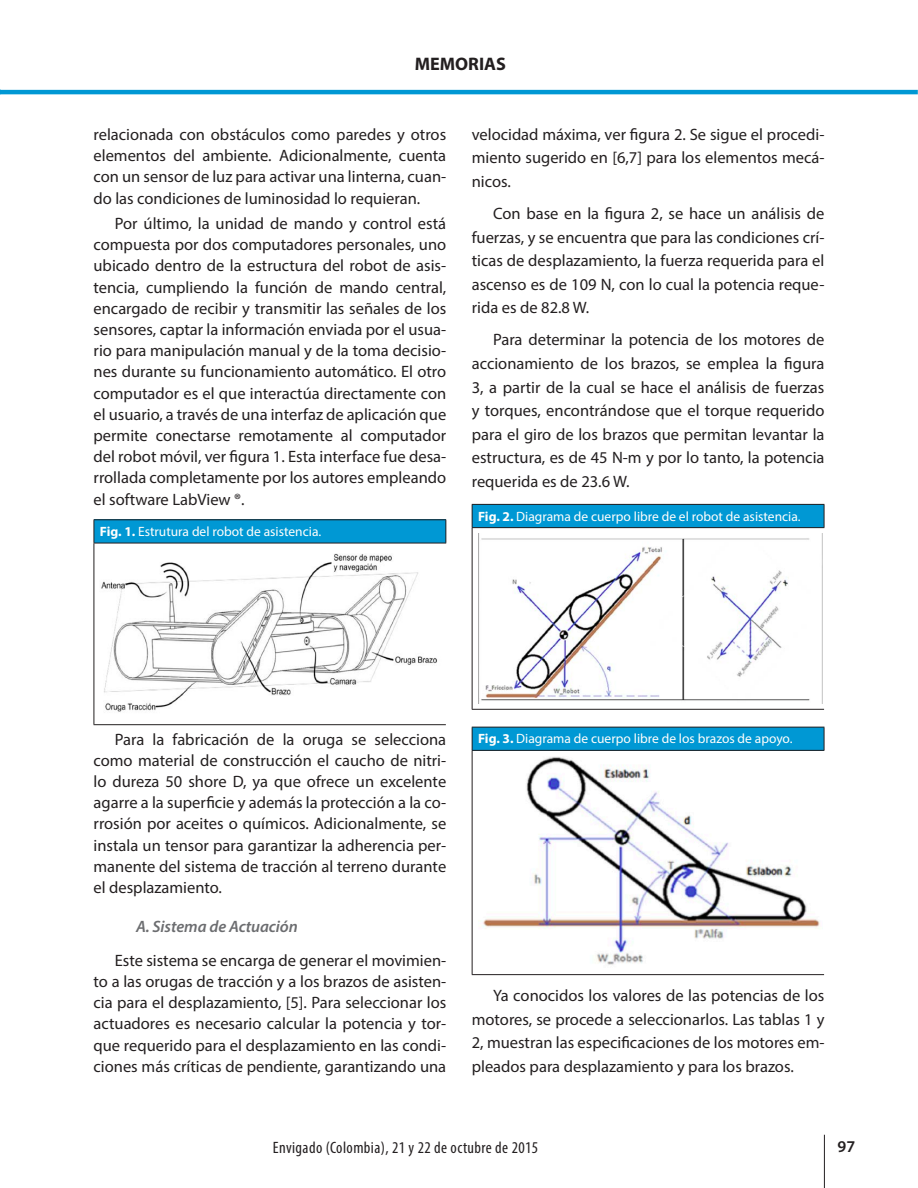
<style>
.page{position:relative;width:918px;height:1188px;background:#fff}
.page>*{position:absolute;margin:0;border:0;box-sizing:border-box;transform-origin:0 0}
.t1{font:700 18.15px "Myriad Pro";color:#231f20}
.t2{font:16.5px/21.1px "Myriad Pro";color:#231f20;text-align:justify}
.t3{font:condensed 16.5px "Myriad Pro";letter-spacing:.025em;color:#231f20}
.t4{font:italic 600 16.5px "Myriad Pro";letter-spacing:-.005em;color:#6c6d70}
.t5{font:600 16.5px "Myriad Pro";color:#231f20}
.t6{font:13.5px "Myriad Pro";color:#fffefc}
.s1{font-weight:700}
</style>
<div class="page">
<hr style="left:0;top:90px;width:918px;height:4px;background:#0098d4">
<hr style="left:824px;top:1135px;width:1px;height:53px;background:#231f20">
<div style="left:94px;top:520px;width:352px;height:23px;background:#0098d4"></div>
<hr style="left:94px;top:519px;width:352px;height:1px;background:#231f20">
<svg style="left:94px;top:520px;width:1px;height:23px"></svg>
<hr style="left:94px;top:543px;width:352px;height:1px;background:#231f20">
<svg style="left:445px;top:520px;width:1px;height:23px"></svg>
<hr style="left:94px;top:543px;width:1px;height:181px;background:#231f20">
<hr style="left:94px;top:724px;width:352px;height:1px;background:#231f20">
<img style="left:101px;top:553px;width:336px;height:159px">
<div style="left:472px;top:504px;width:352px;height:24px;background:#0098d4"></div>
<hr style="left:472px;top:504px;width:352px;height:1px;background:#231f20">
<svg style="left:472px;top:505px;width:1px;height:22px"></svg>
<hr style="left:472px;top:527px;width:352px;height:1px;background:#231f20">
<svg style="left:824px;top:505px;width:1px;height:22px"></svg>
<hr style="left:472px;top:528px;width:1px;height:181px;background:#231f20">
<hr style="left:472px;top:709px;width:352px;height:1px;background:#231f20">
<img style="left:478px;top:534px;width:345px;height:169px">
<div style="left:472px;top:727px;width:352px;height:23px;background:#0098d4"></div>
<hr style="left:472px;top:727px;width:352px;height:1px;background:#231f20">
<svg style="left:472px;top:727px;width:1px;height:23px"></svg>
<hr style="left:472px;top:750px;width:352px;height:1px;background:#231f20">
<svg style="left:824px;top:727px;width:1px;height:23px"></svg>
<hr style="left:472px;top:751px;width:1px;height:223px;background:#231f20">
<hr style="left:472px;top:974px;width:352px;height:1px;background:#231f20">
<img style="left:482px;top:757px;width:338px;height:208px">
<p class="t1" style="left:415px;top:52px;width:93px">MEMORIAS</p>
<p class="t2" style="left:94px;top:124px;width:354px">relacionada con obstáculos como paredes y otros elementos del ambiente. Adicionalmente, cuenta con un sensor de luz para activar una linterna, cuan&shy;do las condiciones de luminosidad lo requieran.</p>
<p class="t2" style="left:94px;top:213px;width:354px;text-indent:21px">Por último, la unidad de mando y control está compuesta por dos computadores personales, uno ubicado dentro de la estructura del robot de asis&shy;tencia, cumpliendo la función de mando central, encargado de recibir y transmitir las señales de los sensores, captar la información enviada por el usua&shy;rio para manipulación manual y de la toma decisio&shy;nes durante su funcionamiento automático. El otro computador es el que interactúa directamente con el usuario, a través de una interfaz de aplicación que permite conectarse remotamente al computador del robot móvil, ver figura 1. Esta interface fue desa&shy;rrollada completamente por los autores empleando el software LabView ®.</p>
<p class="t6" style="left:100px;top:523px;width:223px"><span class="s1">Fig. 1.</span> Estrutura del robot de asistencia.</p>
<p class="t2" style="left:472px;top:122px;width:354px;line-height:23.5px">velocidad máxima, ver figura 2. Se sigue el procedi&shy;miento sugerido en [6,7] para los elementos mecá&shy;nicos.</p>
<p class="t2" style="left:472px;top:202px;width:354px;line-height:23.5px;text-indent:21px">Con base en la figura 2, se hace un análisis de fuerzas, y se encuentra que para las condiciones crí&shy;ticas de desplazamiento, la fuerza requerida para el ascenso es de 109 N, con lo cual la potencia reque&shy;rida es de 82.8 W.</p>
<p class="t2" style="left:472px;top:328px;width:354px;line-height:23.5px;text-indent:21px">Para determinar la potencia de los motores de accionamiento de los brazos, se emplea la figura 3, a partir de la cual se hace el análisis de fuerzas y torques, encontrándose que el torque requerido para el giro de los brazos que permitan levantar la estructura, es de 45 N-m y por lo tanto, la potencia requerida es de 23.6 W.</p>
<p class="t6" style="left:478px;top:508px;width:324px"><span class="s1">Fig. 2.</span> Diagrama de cuerpo libre de el robot de asistencia.</p>
<p class="t2" style="left:94px;top:728px;width:354px;text-indent:21px">Para la fabricación de la oruga se selecciona como material de construcción el caucho de nitri&shy;lo dureza 50 shore D, ya que ofrece un excelente agarre a la superficie y además la protección a la co&shy;rrosión por aceites o químicos. Adicionalmente, se instala un tensor para garantizar la adherencia per&shy;manente del sistema de tracción al terreno durante el desplazamiento.</p>
<p class="t4" style="left:136px;top:916px;width:163px">A. Sistema de Actuación</p>
<p class="t2" style="left:94px;top:949px;width:354px;text-indent:21px">Este sistema se encarga de generar el movimien&shy;to a las orugas de tracción y a los brazos de asisten&shy;cia para el desplazamiento, [5]. Para seleccionar los actuadores es necesario calcular la potencia y tor&shy;que requerido para el desplazamiento en las condi&shy;ciones más críticas de pendiente, garantizando una</p>
<p class="t6" style="left:478px;top:730px;width:316px"><span class="s1">Fig. 3.</span> Diagrama de cuerpo libre de los brazos de apoyo.</p>
<p class="t2" style="left:472px;top:984px;width:354px;line-height:23.5px;text-indent:21px">Ya conocidos los valores de las potencias de los motores, se procede a seleccionarlos. Las tablas 1 y 2, muestran las especificaciones de los motores em&shy;pleados para desplazamiento y para los brazos.</p>
<p class="t3" style="left:273px;top:1138px;width:267px">Envigado (Colombia), 21 y 22 de octubre de 2015</p>
<p class="t5" style="left:838px;top:1136px;width:19px">97</p>
</div>
